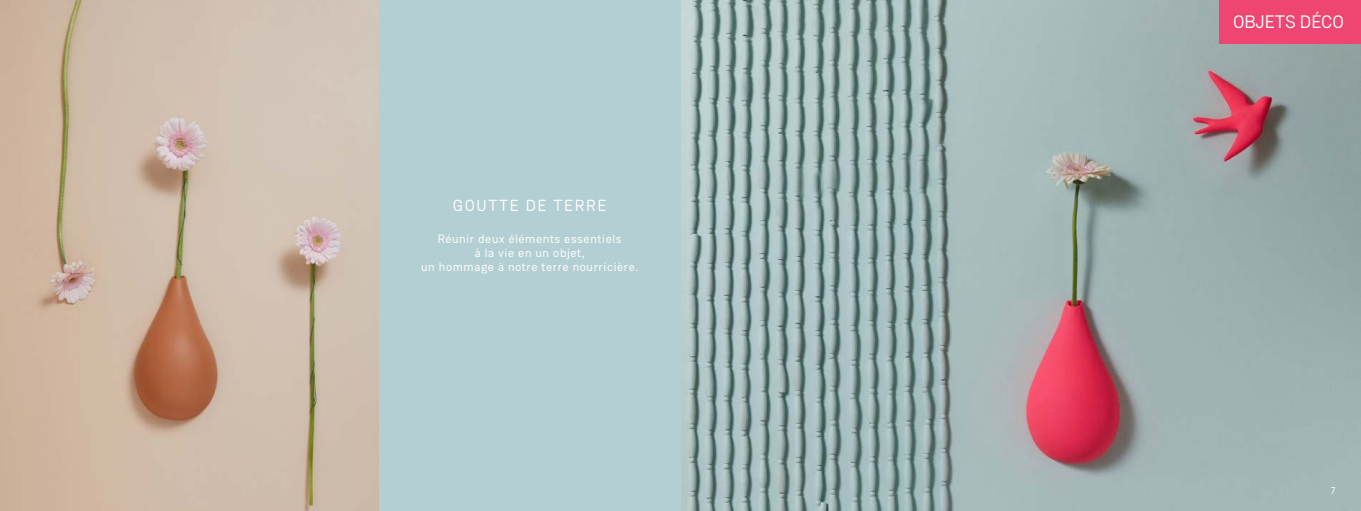
<style>
.page{position:relative;width:1361px;height:511px;background:#fff}
.page>*{position:absolute;margin:0;border:0;box-sizing:border-box;transform-origin:0 0}
.t1{font:18px "Weissenhof Grotesk";color:#fff}
.t2{font:16px "Weissenhof Grotesk";letter-spacing:.1em;color:#fff}
.t3{font:12px/14px "Weissenhof Grotesk";letter-spacing:.05em;color:#fff;text-align:center}
.t4{font:10px "Weissenhof Grotesk";color:#fff}
</style>
<div class="page">
<img style="left:680px;top:0;width:681px;height:510px">
<img style="left:0;top:0;width:379px;height:510px">
<div style="left:379px;top:0;width:301px;height:510px;background:#b3cfd3"></div>
<div style="left:1219px;top:0;width:142px;height:43px;background:#ee4671"></div>
<h2 class="t2" style="left:453px;top:195px;width:155px">GOUTTE DE TERRE</h2>
<p class="t3" style="left:421px;top:231px;width:218px">Réunir deux éléments essentiels<br>à la vie en un objet,<br>un hommage à notre terre nourricière.</p>
<h1 class="t1" style="left:1233px;top:11px;width:112px">OBJETS DÉCO</h1>
<p class="t4" style="left:1331px;top:484px;width:6px">7</p>
</div>
